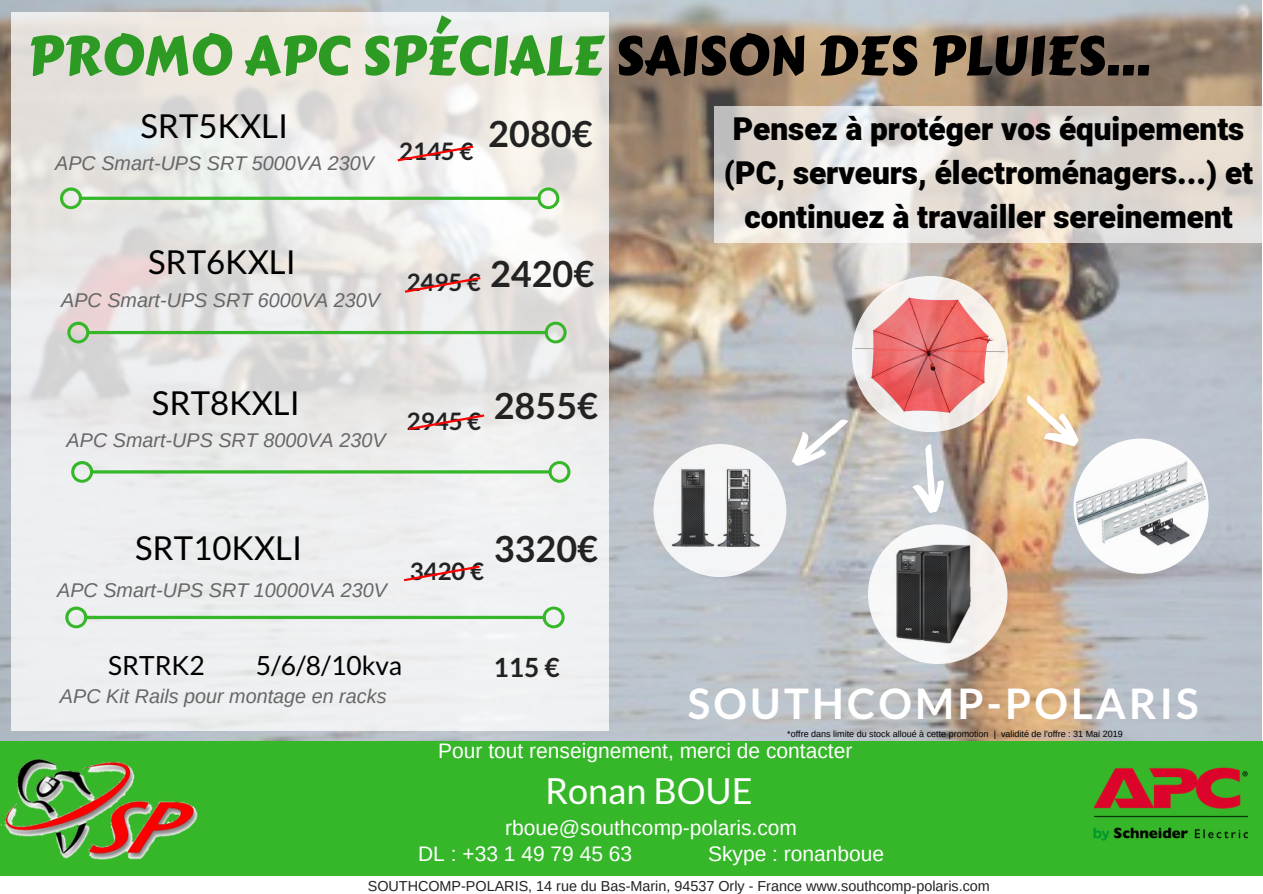
<style>
.page{position:relative;width:1263px;height:894px;background:#fff}
.page>*{position:absolute;margin:0;border:0;box-sizing:border-box;transform-origin:0 0}
.t1{font:54px "Carter One";color:#000}
.t2{font:700 42px "Lato";letter-spacing:.075em;color:#fff}
.t3{font:700 36px "Lato";color:#222}
.t4{font:36px "Lato";color:#fff}
.t5{font:33px "Lato";color:#000}
.t6{font:900 31.5px/43.8px "Heebo";color:#000;text-align:center}
.t7{font:26.4px "Lato";color:#000}
.t8{font:700 26.4px "Lato";color:#222}
.t9{font:700 24px "Lato";color:#222}
.t10{font:21px/25.8px "Arimo";color:#fff}
.t11{font:italic 19.8px "Arimo";color:#666}
.t12{font:14.4px "Arimo";color:#222}
.t13{font:9px "Arimo";color:#000}
.s1{color:#2d9b23}
</style>
<div class="page">
<img style="left:0;top:0;width:1262px;height:741px">
<div style="left:0;top:741px;width:1263px;height:133px;background:#35b729"></div>
<svg style="left:12px;top:13px;width:597px;height:717px;fill:#edecec"></svg>
<svg style="left:60px;top:187px;width:499px;height:22px"></svg>
<svg style="left:67px;top:321px;width:500px;height:22px"></svg>
<svg style="left:71px;top:461px;width:500px;height:21px"></svg>
<svg style="left:65px;top:606px;width:500px;height:22px"></svg>
<svg style="left:714px;top:107px;width:548px;height:136px"></svg>
<img style="left:0;top:759px;width:198px;height:99px">
<img style="left:1093px;top:767px;width:155px;height:74px">
<svg style="left:1014px;top:385px;width:195px;height:188px"></svg>
<img style="left:654px;top:276px;width:354px;height:387px">
<svg style="left:398px;top:146px;width:75px;height:15px"></svg>
<svg style="left:405px;top:277px;width:76px;height:16px"></svg>
<svg style="left:409px;top:414px;width:75px;height:16px"></svg>
<svg style="left:404px;top:565px;width:76px;height:16px"></svg>
<h1 class="t1" style="left:27px;top:15px;width:1125px"><span class="s1">PROMO APC SPÉCIALE</span> SAISON DES PLUIES...</h1>
<h3 class="t5" style="left:140px;top:105px;width:149px">SRT5KXLI</h3>
<p class="t11" style="left:55px;top:152px;width:320px">APC Smart-UPS SRT 5000VA 230V</p>
<p class="t9" style="left:399px;top:136px;width:76px">2145 €</p>
<h3 class="t3" style="left:488px;top:112px;width:106px">2080€</h3>
<h3 class="t5" style="left:148px;top:242px;width:149px">SRT6KXLI</h3>
<p class="t11" style="left:61px;top:288px;width:320px">APC Smart-UPS SRT 6000VA 230V</p>
<p class="t9" style="left:407px;top:267px;width:76px">2495 €</p>
<h3 class="t3" style="left:490px;top:251px;width:106px">2420€</h3>
<h3 class="t5" style="left:152px;top:382px;width:149px">SRT8KXLI</h3>
<p class="t11" style="left:67px;top:428px;width:320px">APC Smart-UPS SRT 8000VA 230V</p>
<p class="t9" style="left:407px;top:406px;width:76px">2945 €</p>
<h3 class="t3" style="left:494px;top:383px;width:106px">2855€</h3>
<h3 class="t5" style="left:135px;top:527px;width:169px">SRT10KXLI</h3>
<p class="t11" style="left:57px;top:578px;width:331px">APC Smart-UPS SRT 10000VA 230V</p>
<p class="t9" style="left:410px;top:556px;width:76px">3420 €</p>
<h3 class="t3" style="left:494px;top:526px;width:106px">3320€</h3>
<h3 class="t7" style="left:108px;top:649px;width:98px">SRTRK2</h3>
<h3 class="t7" style="left:256px;top:649px;width:148px">5/6/8/10kva</h3>
<h3 class="t8" style="left:493px;top:650px;width:68px">115 €</h3>
<p class="t11" style="left:60px;top:685px;width:328px">APC Kit Rails pour montage en racks</p>
<h3 class="t6" style="left:724px;top:108px;width:531px">Pensez à protéger vos équipements (PC, serveurs, électroménagers...) et continuez à travailler sereinement</h3>
<h2 class="t2" style="left:688px;top:677px;width:512px">SOUTHCOMP-POLARIS</h2>
<p class="t13" style="left:787px;top:728px;width:337px">*offre dans limite du stock alloué à cette promotion | validité de l'offre : 31 Mai 2019</p>
<p class="t10" style="left:438px;top:737px;width:416px">Pour tout renseignement, merci de contacter</p>
<h3 class="t4" style="left:545px;top:768px;width:209px">Ronan BOUE</h3>
<p class="t10" style="left:418px;top:814px;width:380px;text-indent:87px">rboue@southcomp-polaris.com<br>DL : +33 1 49 79 45 63</p>
<p class="t10" style="left:708px;top:840px;width:178px">Skype : ronanboue</p>
<p class="t12" style="left:368px;top:877px;width:624px">SOUTHCOMP-POLARIS, 14 rue du Bas-Marin, 94537 Orly - France www.southcomp-polaris.com</p>
</div>
